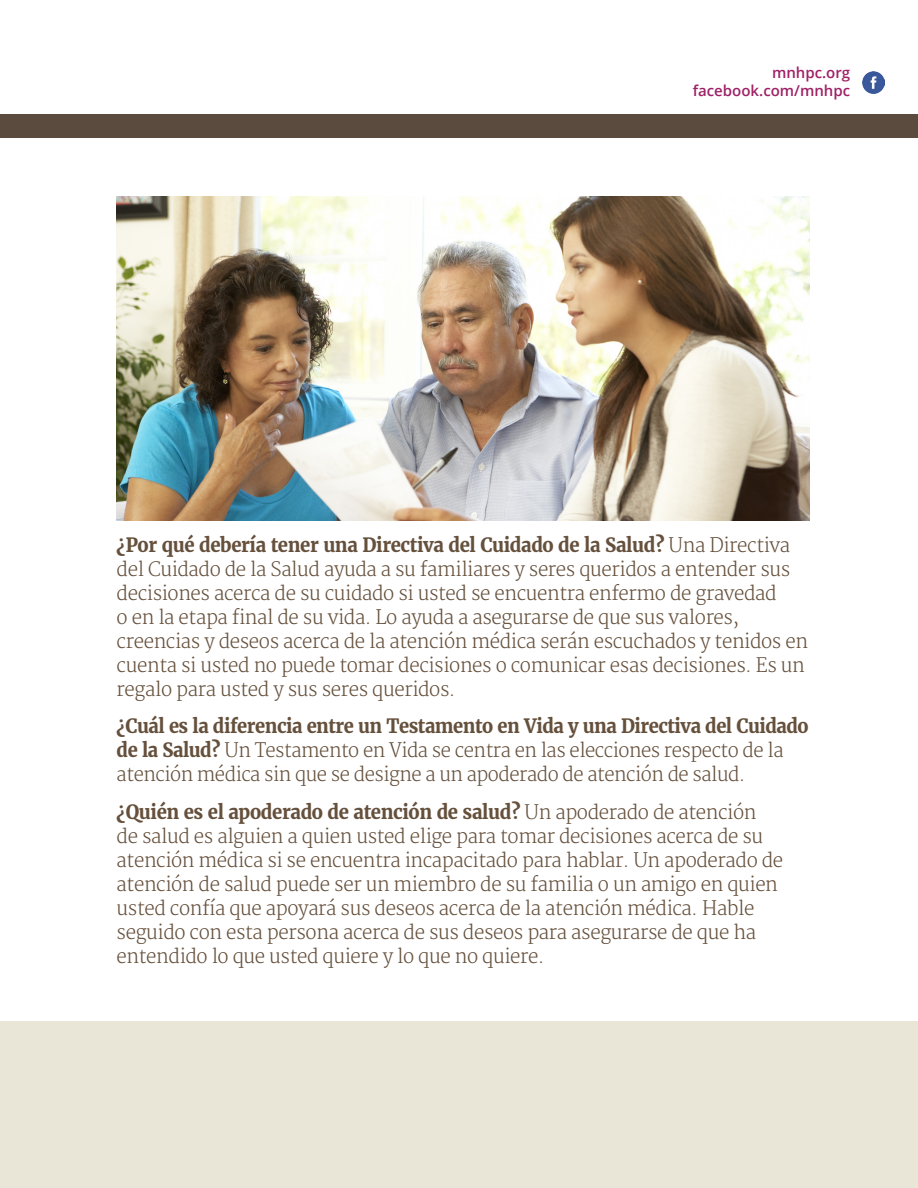
<style>
.page{position:relative;width:918px;height:1188px;background:#fff}
.page>*{position:absolute;margin:0;border:0;box-sizing:border-box;transform-origin:0 0}
.t1{font:300 19.5px/24px "Merriweather";letter-spacing:-.02em;color:#65503c;scale:.95 1}
.t2{font:300 19.5px/24px "Merriweather";letter-spacing:-.02em;color:#65503c;scale:.94 1}
.t3{font:600 15px "Open Sans";color:#9f2165}
.s1{font-weight:700}
</style>
<div class="page">
<div style="left:0;top:1022px;width:918px;height:166px;background:#eae6d7"></div>
<div style="left:0;top:115px;width:918px;height:23px;background:#5b4a3e"></div>
<img style="left:117px;top:197px;width:693px;height:324px">
<img style="left:863px;top:72px;width:22px;height:22px">
<p class="t3" style="left:772px;top:62px;width:80px">mnhpc.org</p>
<p class="t3" style="left:693px;top:80px;width:159px">facebook.com/mnhpc</p>
<p class="t1" style="left:117px;top:534px;width:729px"><span class="s1">¿Por qué debería tener una Directiva del Cuidado de la Salud?</span> Una Directiva del Cuidado de la Salud ayuda a su familiares y seres queridos a entender sus decisiones acerca de su cuidado si usted se encuentra enfermo de gravedad<br>o en la etapa final de su vida. Lo ayuda a asegurarse de que sus valores, creencias y deseos acerca de la atención médica serán escuchados y tenidos en cuenta si usted no puede tomar decisiones o comunicar esas decisiones. Es un regalo para usted y sus seres queridos.</p>
<p class="t2" style="left:117px;top:715px;width:738px"><span class="s1">¿Cuál es la diferencia entre un Testamento en Vida y una Directiva del Cuidado de la Salud?</span> Un Testamento en Vida se centra en las elecciones respecto de la atención médica sin que se designe a un apoderado de atención de salud.</p>
<p class="t1" style="left:117px;top:801px;width:703px"><span class="s1">¿Quién es el apoderado de atención de salud?</span> Un apoderado de atención<br>de salud es alguien a quien usted elige para tomar decisiones acerca de su atención médica si se encuentra incapacitado para hablar. Un apoderado de atención de salud puede ser un miembro de su familia o un amigo en quien usted confía que apoyará sus deseos acerca de la atención médica. Hable seguido con esta persona acerca de sus deseos para asegurarse de que ha entendido lo que usted quiere y lo que no quiere.</p>
</div>
